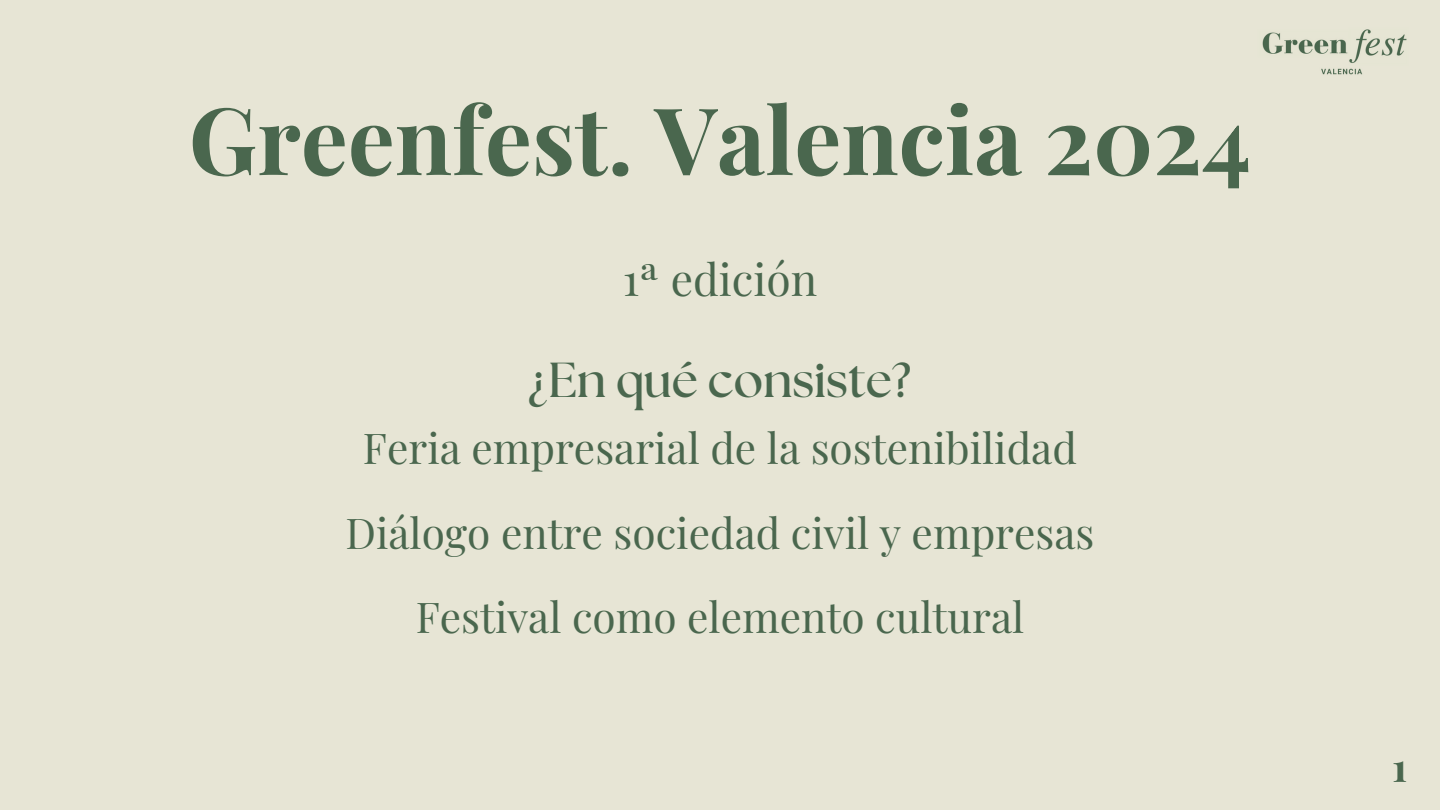
<style>
.page{position:relative;width:1440px;height:810px;background:#e7e5d5}
.page>*{position:absolute;margin:0;border:0;box-sizing:border-box;transform-origin:0 0}
.t1{font:700 93.3px "Playfair Display";color:#4a674e}
.t2{font:700 49.1px "The Seasons";color:#4a674e}
.t3{font:44.3px "Playfair Display";color:#4a674e}
.t4{font:42.4px "Playfair Display";color:#4a674e}
.t5{font:700 39.4px "Playfair Display";color:#4a674e}
</style>
<div class="page">
<img style="left:1262px;top:29px;width:145px;height:46px">
<h1 class="t1" style="left:189px;top:74px;width:1064px">Greenfest. Valencia 2024</h1>
<p class="t3" style="left:623px;top:248px;width:196px">1ª edición</p>
<p class="t2" style="left:529px;top:358px;width:384px">¿En qué consiste?</p>
<p class="t4" style="left:363px;top:418px;width:715px">Feria empresarial de la sostenibilidad</p>
<p class="t4" style="left:345px;top:503px;width:751px">Diálogo entre sociedad civil y empresas</p>
<p class="t4" style="left:416px;top:587px;width:610px">Festival como elemento cultural</p>
<p class="t5" style="left:1392px;top:739px;width:17px">1</p>
</div>
